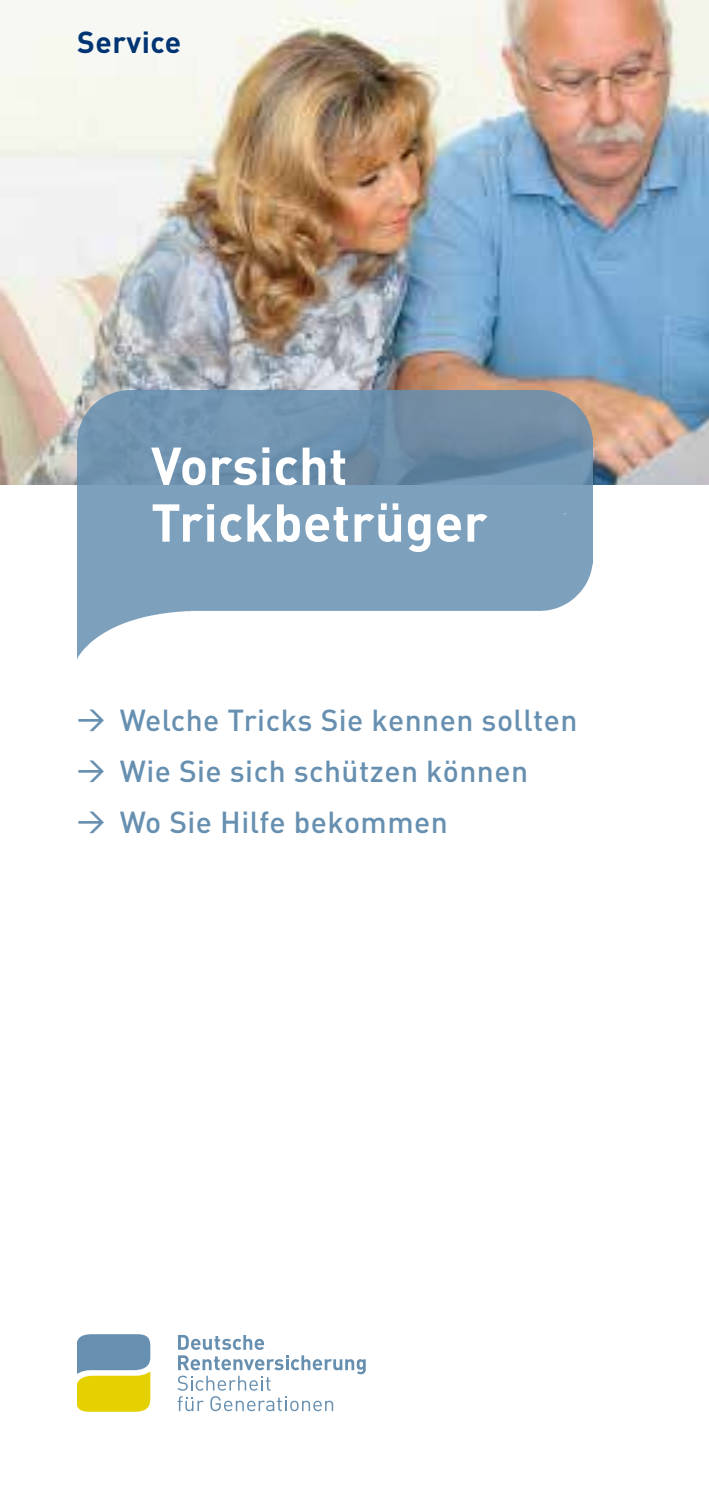
<style>
.page{position:relative;width:709px;height:1489px;background:#fff}
.page>*{position:absolute;margin:0;border:0;box-sizing:border-box;transform-origin:0 0}
.t1{font:700 52.5px/56.8px "DIN";letter-spacing:.005em;color:#fff}
.t2{font:500 30px "DIN";letter-spacing:.015em;color:#668fb0}
.t3{font:700 30px "DIN";letter-spacing:.015em;color:#003472}
.s1{font-family:"DIN Medium Alternate";font-weight:400;font-size:27.5px}
</style>
<div class="page">
<img style="left:0;top:0;width:709px;height:485px">
<img style="left:77px;top:390px;width:515px;height:268px">
<svg style="left:77px;top:1334px;width:73px;height:77px;background:#adb768"></svg>
<svg style="left:178px;top:1335px;width:86px;height:14px"></svg>
<svg style="left:177px;top:1355px;width:189px;height:55px"></svg>
<p class="t3" style="left:77px;top:23px;width:105px">Service</p>
<h1 class="t1" style="left:151px;top:435px;width:338px">Vorsicht<br>Trickbetrüger</h1>
<p class="t2" style="left:77px;top:700px;width:501px"><span class="s1">&gt;</span> Welche Tricks Sie kennen sollten</p>
<p class="t2" style="left:77px;top:751px;width:452px"><span class="s1">&gt;</span> Wie Sie sich schützen können</p>
<p class="t2" style="left:77px;top:803px;width:372px"><span class="s1">&gt;</span> Wo Sie Hilfe bekommen</p>
</div>
